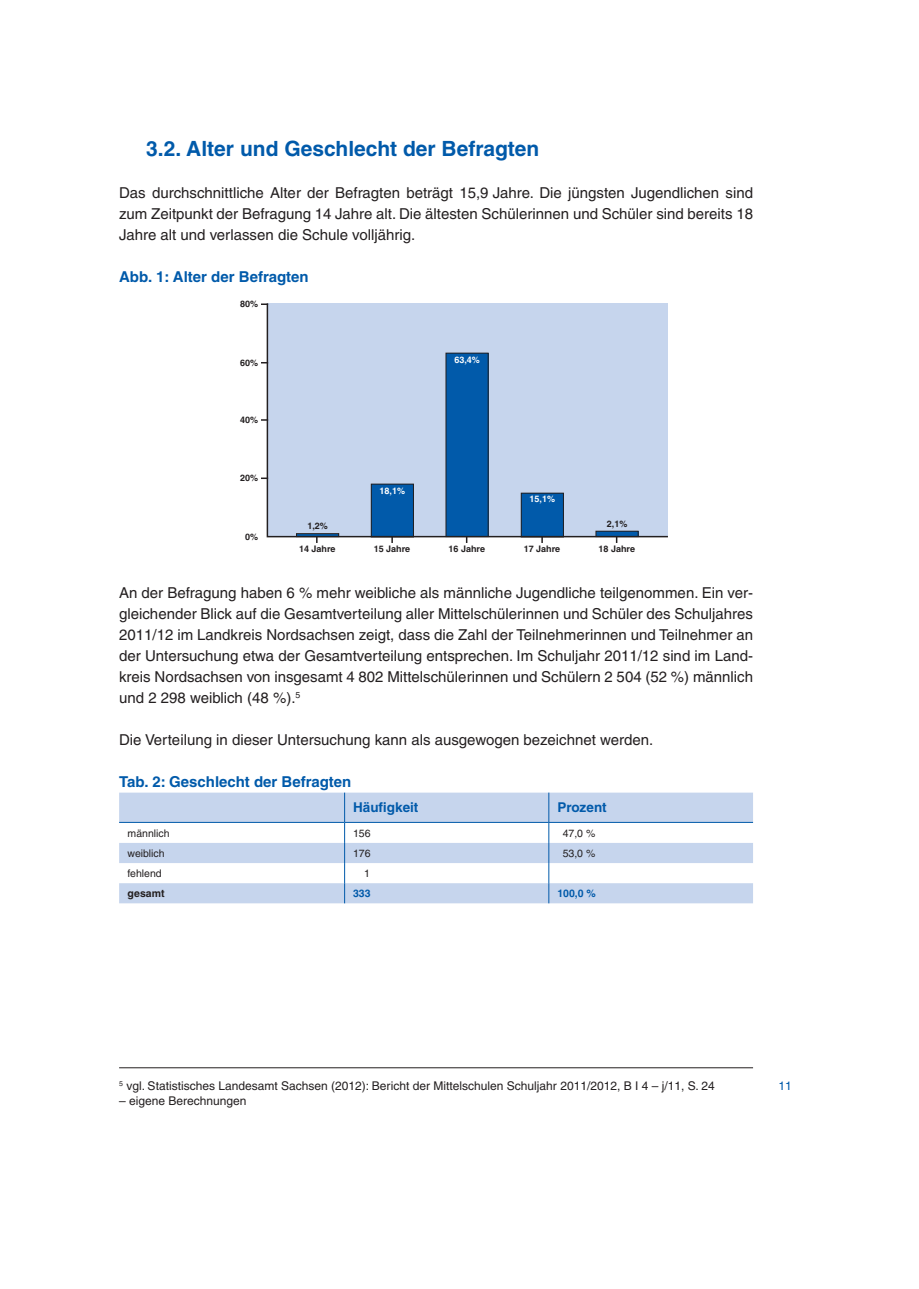
<style>
.page{position:relative;width:919px;height:1289px;background:#fff}
.page>*{position:absolute;margin:0;border:0;box-sizing:border-box;transform-origin:0 0}
.t1{font:700 21px "Helvetica";color:#015aaa}
.t2{font:15px/21px "Helvetica";color:#231f20;text-align:justify}
.t3{font:700 15px "Helvetica";color:#015aaa}
.t4{font:700 13.5px "Helvetica";color:#015aaa}
.t5{font:12px "Helvetica";color:#231f20}
.t6{font:12px "Helvetica";color:#015aaa}
.t7{font:10.5px "Helvetica";color:#231f20}
.t8{font:700 10.5px "Helvetica";color:#015aaa}
.t9{font:700 10.5px "Helvetica";color:#231f20}
.t10{font:700 9px "Helvetica";color:#231f20}
.t11{font:700 9px "Helvetica";color:#fff}
</style>
<div class="page">
<svg style="left:119px;top:792px;width:634px;height:111px;fill:#c6d5ed"></svg>
<svg style="left:344px;top:823px;width:1px;height:80px"></svg>
<hr style="left:344px;top:792px;width:1px;height:30px;background:#015aaa">
<hr style="left:119px;top:822px;width:225px;height:1px;background:#015aaa">
<hr style="left:344px;top:822px;width:205px;height:1px;background:#015aaa">
<hr style="left:548px;top:792px;width:1px;height:30px;background:#015aaa">
<hr style="left:549px;top:822px;width:204px;height:1px;background:#015aaa">
<svg style="left:548px;top:822px;width:1px;height:81px"></svg>
<hr style="left:119px;top:1067px;width:634px;height:1px;background:#231f20">
<svg style="left:266px;top:303px;width:402px;height:235px;background:#aac2e0"></svg>
<h1 class="t1" style="left:146px;top:136px;width:394px">3.2. Alter und Geschlecht der Befragten</h1>
<p class="t2" style="left:119px;top:182px;width:635px">Das durchschnittliche Alter der Befragten beträgt 15,9 Jahre. Die jüngsten Jugendlichen sind zum Zeitpunkt der Befragung 14 Jahre alt. Die ältesten Schülerinnen und Schüler sind bereits 18<br>Jahre alt und verlassen die Schule volljährig.</p>
<p class="t3" style="left:119px;top:268px;width:191px">Abb. 1: Alter der Befragten</p>
<p class="t10" style="left:240px;top:299px;width:20px">80%</p>
<p class="t10" style="left:240px;top:357px;width:20px">60%</p>
<p class="t10" style="left:240px;top:414px;width:20px">40%</p>
<p class="t10" style="left:240px;top:472px;width:20px">20%</p>
<p class="t10" style="left:245px;top:531px;width:15px">0%</p>
<p class="t11" style="left:454px;top:354px;width:27px">63,4%</p>
<p class="t10" style="left:307px;top:520px;width:22px">1,2%</p>
<p class="t11" style="left:379px;top:485px;width:27px">18,1%</p>
<p class="t10" style="left:299px;top:544px;width:38px">14 Jahre</p>
<p class="t10" style="left:373px;top:544px;width:38px">15 Jahre</p>
<p class="t10" style="left:448px;top:544px;width:38px">16 Jahre</p>
<p class="t11" style="left:529px;top:493px;width:27px">15,1%</p>
<p class="t10" style="left:607px;top:519px;width:22px">2,1%</p>
<p class="t10" style="left:523px;top:544px;width:38px">17 Jahre</p>
<p class="t10" style="left:598px;top:544px;width:38px">18 Jahre</p>
<p class="t2" style="left:119px;top:581px;width:635px">An der Befragung haben 6 % mehr weibliche als männliche Jugendliche teilgenommen. Ein ver&shy;gleichender Blick auf die Gesamtverteilung aller Mittelschülerinnen und Schüler des Schuljahres 2011/12 im Landkreis Nordsachsen zeigt, dass die Zahl der Teilnehmerinnen und Teilnehmer an der Untersuchung etwa der Gesamtverteilung entsprechen. Im Schuljahr 2011/12 sind im Land&shy;kreis Nordsachsen von insgesamt 4 802 Mittelschülerinnen und Schülern 2 504 (52 %) männlich und 2 298 weiblich (48 %).<sup>5</sup></p>
<p class="t2" style="left:119px;top:728px;width:535px">Die Verteilung in dieser Untersuchung kann als ausgewogen bezeichnet werden.</p>
<p class="t3" style="left:119px;top:772px;width:234px">Tab. 2: Geschlecht der Befragten</p>
<p class="t4" style="left:353px;top:798px;width:67px">Häufigkeit</p>
<p class="t4" style="left:557px;top:798px;width:51px">Prozent</p>
<p class="t7" style="left:128px;top:827px;width:44px">männlich</p>
<p class="t7" style="left:353px;top:827px;width:19px">156</p>
<p class="t7" style="left:562px;top:827px;width:34px">47,0 %</p>
<p class="t7" style="left:128px;top:847px;width:39px">weiblich</p>
<p class="t7" style="left:353px;top:847px;width:19px">176</p>
<p class="t7" style="left:562px;top:847px;width:34px">53,0 %</p>
<p class="t7" style="left:128px;top:867px;width:36px">fehlend</p>
<p class="t7" style="left:364px;top:867px;width:7px">1</p>
<p class="t9" style="left:128px;top:887px;width:38px">gesamt</p>
<p class="t8" style="left:353px;top:887px;width:19px">333</p>
<p class="t8" style="left:557px;top:887px;width:40px">100,0 %</p>
<p class="t5" style="left:119px;top:1078px;width:597px"><sup>5</sup> vgl. Statistisches Landesamt Sachsen (2012): Bericht der Mittelschulen Schuljahr 2011/2012, B I 4 – j/11, S. 24</p>
<p class="t5" style="left:119px;top:1093px;width:129px">– eigene Berechnungen</p>
<p class="t6" style="left:778px;top:1078px;width:15px">11</p>
</div>
